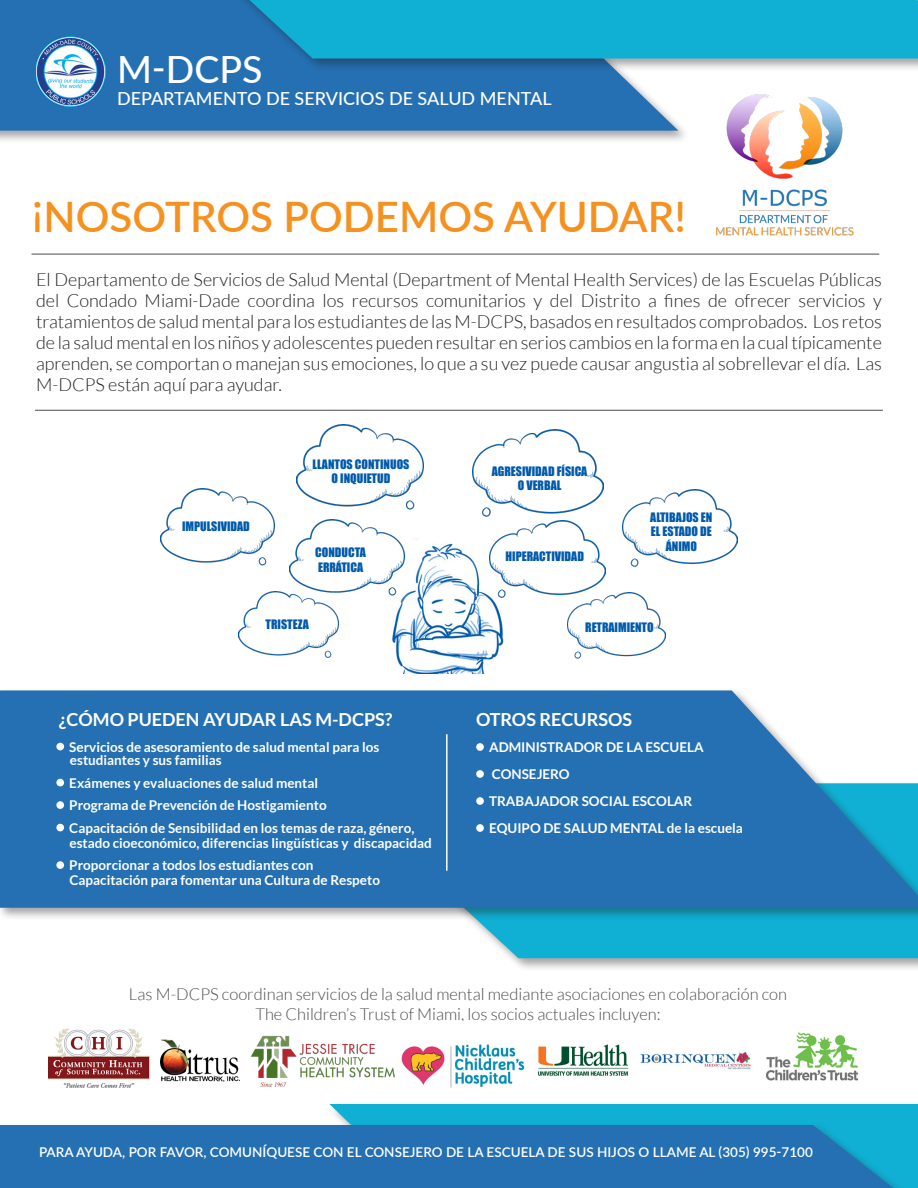
<style>
.page{position:relative;width:918px;height:1188px;background:#fff}
.page>*{position:absolute;margin:0;border:0;box-sizing:border-box;transform-origin:0 0}
.t1{font:600 42px "Lato";color:#f5911f}
.t2{font:500 37.5px "Lato";color:#fff}
.t3{font:300 18px/21px "Lato";color:#231f20;text-align:justify}
.t4{font:700 18px "Lato";color:#fff}
.t5{font:500 18px "Lato";color:#fff}
.t6{font:300 16.5px "Lato";color:#4b4c4d}
.t7{font:700 13.5px "Lato";color:#fff}
.t8{font:600 13.5px "Lato";color:#fff}
.t9{font:12px/14.4px "Impact";color:#005aab;text-align:center}
</style>
<div class="page">
<img style="left:392px;top:538px;width:112px;height:135px">
<img style="left:296px;top:424px;width:128px;height:86px">
<img style="left:290px;top:519px;width:114px;height:80px">
<img style="left:239px;top:591px;width:99px;height:67px">
<div style="left:328px;top:780px;width:590px;height:192px;background:#231f20;opacity:.41"></div>
<svg style="left:329px;top:921px;width:589px;height:37px"></svg>
<div style="left:0;top:688px;width:918px;height:233px;background:#231f20;opacity:.41"></div>
<svg style="left:0;top:690px;width:918px;height:218px;background:#327bb8"></svg>
<div style="left:56px;top:743px;width:8px;height:7px;background:#fff;border-radius:50%"></div>
<div style="left:56px;top:779px;width:8px;height:7px;background:#fff;border-radius:50%"></div>
<div style="left:56px;top:801px;width:8px;height:8px;background:#fff;border-radius:50%"></div>
<div style="left:56px;top:824px;width:8px;height:7px;background:#fff;border-radius:50%"></div>
<div style="left:56px;top:861px;width:8px;height:8px;background:#fff;border-radius:50%"></div>
<div style="left:476px;top:743px;width:8px;height:8px;background:#fff;border-radius:50%"></div>
<div style="left:476px;top:770px;width:8px;height:8px;background:#fff;border-radius:50%"></div>
<div style="left:476px;top:797px;width:8px;height:8px;background:#fff;border-radius:50%"></div>
<div style="left:476px;top:824px;width:8px;height:8px;background:#fff;border-radius:50%"></div>
<hr style="left:446px;top:734px;width:2px;height:137px;background:#fff">
<img style="left:160px;top:488px;width:115px;height:78px">
<hr style="left:32px;top:254px;width:847px;height:1px;background:#4b4c4d">
<div style="left:0;top:0;width:691px;height:144px;background:#231f20;opacity:.41"></div>
<div style="left:0;top:0;width:674px;height:131px;background:#2470b3"></div>
<div style="left:122px;top:0;width:796px;height:72px;background:#231f20;opacity:.41"></div>
<div style="left:249px;top:0;width:669px;height:58px;background:#10afd4"></div>
<img style="left:36px;top:37px;width:70px;height:69px">
<img style="left:568px;top:593px;width:98px;height:66px">
<img style="left:490px;top:521px;width:115px;height:79px">
<img style="left:622px;top:489px;width:116px;height:78px">
<img style="left:472px;top:429px;width:132px;height:88px">
<img style="left:674px;top:65px;width:221px;height:171px">
<hr style="left:35px;top:410px;width:848px;height:1px;background:#4b4c4d">
<img style="left:48px;top:1028px;width:102px;height:60px">
<img style="left:160px;top:1039px;width:79px;height:42px">
<img style="left:251px;top:1035px;width:144px;height:52px">
<img style="left:402px;top:1044px;width:123px;height:44px">
<img style="left:537px;top:1044px;width:92px;height:32px">
<img style="left:640px;top:1052px;width:111px;height:18px">
<img style="left:766px;top:1032px;width:93px;height:49px">
<div style="left:329px;top:1104px;width:589px;height:18px;background:#10afd4"></div>
<div style="left:0;top:1122px;width:918px;height:66px;background:#231f20;opacity:.41"></div>
<div style="left:0;top:1125px;width:893px;height:63px;background:#2470b3"></div>
<p class="t2" style="left:117px;top:42px;width:147px">M-DCPS</p>
<p class="t5" style="left:117px;top:86px;width:436px">DEPARTAMENTO DE SERVICIOS DE SALUD MENTAL</p>
<p class="t1" style="left:32px;top:186px;width:656px">¡NOSOTROS PODEMOS AYUDAR!</p>
<p class="t3" style="left:36px;top:269px;width:848px">El Departamento de Servicios de Salud Mental (Department of Mental Health Services) de las Escuelas Públicas del Condado Miami-Dade coordina los recursos comunitarios y del Distrito a fines de ofrecer servicios y tratamientos de salud mental para los estudiantes de las M-DCPS, basados en resultados comprobados. Los retos de la salud mental en los niños y adolescentes pueden resultar en serios cambios en la forma en la cual típicamente aprenden, se comportan o manejan sus emociones, lo que a su vez puede causar angustia al sobrellevar el día. Las M-DCPS están aquí para ayudar.</p>
<p class="t9" style="left:182px;top:519px;width:69px">IMPULSIVIDAD</p>
<p class="t9" style="left:313px;top:457px;width:98px">LLANTOS CONTINUOS<br>O INQUIETUD</p>
<p class="t9" style="left:492px;top:464px;width:97px;line-height:13.5px">AGRESIVIDAD FÍSICA<br>O VERBAL</p>
<p class="t9" style="left:315px;top:545px;width:52px;text-align:left">CONDUCTA<br>ERRÁTICA</p>
<p class="t9" style="left:506px;top:549px;width:80px">HIPERACTIVIDAD</p>
<p class="t9" style="left:650px;top:510px;width:64px">ALTIBAJOS EN<br>EL ESTADO DE<br>ÁNIMO</p>
<p class="t9" style="left:266px;top:616px;width:45px">TRISTEZA</p>
<p class="t9" style="left:585px;top:620px;width:70px">RETRAIMIENTO</p>
<p class="t4" style="left:59px;top:709px;width:335px">¿CÓMO PUEDEN AYUDAR LAS M-DCPS?</p>
<p class="t7" style="left:69px;top:739px;width:312px">Servicios de asesoramiento de salud mental para los</p>
<p class="t7" style="left:70px;top:753px;width:153px">estudiantes y sus familias</p>
<p class="t7" style="left:69px;top:775px;width:250px">Exámenes y evaluaciones de salud mental</p>
<p class="t7" style="left:69px;top:798px;width:259px">Programa de Prevención de Hostigamiento</p>
<p class="t7" style="left:69px;top:820px;width:347px">Capacitación de Sensibilidad en los temas de raza, género,</p>
<p class="t7" style="left:70px;top:835px;width:364px">estado cioeconómico, diferencias lingüísticas y discapacidad</p>
<p class="t7" style="left:69px;top:858px;width:246px">Proporcionar a todos los estudiantes con</p>
<p class="t7" style="left:70px;top:873px;width:312px">Capacitación para fomentar una Cultura de Respeto</p>
<p class="t4" style="left:476px;top:709px;width:157px">OTROS RECURSOS</p>
<p class="t7" style="left:489px;top:740px;width:216px">ADMINISTRADOR DE LA ESCUELA</p>
<p class="t7" style="left:492px;top:767px;width:79px">CONSEJERO</p>
<p class="t7" style="left:489px;top:794px;width:205px">TRABAJADOR SOCIAL ESCOLAR</p>
<p class="t7" style="left:489px;top:821px;width:255px">EQUIPO DE SALUD MENTAL de la escuela</p>
<p class="t6" style="left:129px;top:986px;width:660px">Las M-DCPS coordinan servicios de la salud mental mediante asociaciones en colaboración con</p>
<p class="t6" style="left:255px;top:1005px;width:407px">The Children’s Trust of Miami, los socios actuales incluyen:</p>
<p class="t8" style="left:39px;top:1142px;width:775px">PARA AYUDA, POR FAVOR, COMUNÍQUESE CON EL CONSEJERO DE LA ESCUELA DE SUS HIJOS O LLAME AL (305) 995-7100</p>
</div>
